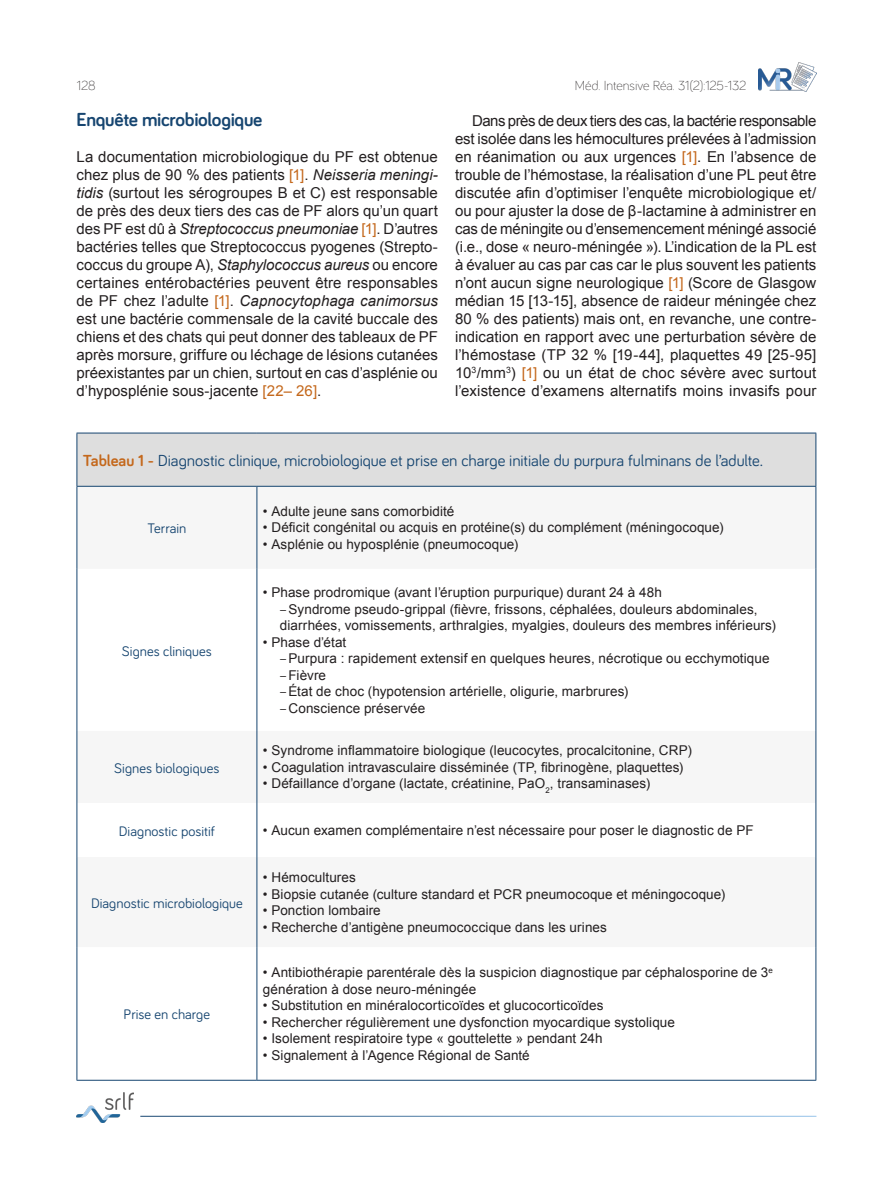
<style>
.page{position:relative;width:893px;height:1187px;background:#fff}
.page>*{position:absolute;margin:0;border:0;box-sizing:border-box;transform-origin:0 0}
.Titre_n__1__ss-parti{font:700 19.5px "Bariol";letter-spacing:-.015em;color:#164570}
.Titre_tableau_en-têt{font:16.5px "Bariol";letter-spacing:-.005em;color:#164570}
.Texte_standard{font:15px/18px "Arial";letter-spacing:.005em;color:#231f20;text-align:justify}
.Tableau_Sous-famille{font:14.25px "Bariol";color:#164570}
.t1{font:13.5px/16.5px "Arial";letter-spacing:.005em;color:#231f20}
.Registration_et_DOI{font:300 13.5px "Bariol";letter-spacing:-.005em;color:#231f20}
.s1{color:#c4681c}
.s2{font-style:italic}
.s3{font-weight:700;color:#c4681c}
.s4{font-family:"Myriad Pro"}
</style>
<div class="page">
<img style="left:758px;top:62px;width:58px;height:30px">
<img style="left:77px;top:1092px;width:56px;height:30px">
<div style="left:77px;top:433px;width:739px;height:53px;background:#dedede"></div>
<hr style="left:77px;top:486px;width:180px;height:1px;background:#164570">
<hr style="left:257px;top:486px;width:559px;height:1px;background:#164570">
<hr style="left:257px;top:486px;width:1px;height:83px;background:#164570">
<hr style="left:257px;top:569px;width:1px;height:162px;background:#164570">
<hr style="left:257px;top:731px;width:1px;height:72px;background:#164570">
<hr style="left:257px;top:803px;width:1px;height:54px;background:#164570">
<hr style="left:257px;top:857px;width:1px;height:90px;background:#164570">
<hr style="left:257px;top:947px;width:1px;height:132px;background:#164570">
<hr style="left:77px;top:432px;width:180px;height:1px;background:#164570">
<hr style="left:77px;top:433px;width:1px;height:53px;background:#164570">
<hr style="left:257px;top:432px;width:559px;height:1px;background:#164570">
<hr style="left:815px;top:433px;width:1px;height:53px;background:#164570">
<hr style="left:77px;top:486px;width:1px;height:83px;background:#164570">
<hr style="left:815px;top:486px;width:1px;height:83px;background:#164570">
<hr style="left:77px;top:569px;width:1px;height:162px;background:#164570">
<hr style="left:815px;top:569px;width:1px;height:162px;background:#164570">
<hr style="left:77px;top:731px;width:1px;height:72px;background:#164570">
<hr style="left:815px;top:731px;width:1px;height:72px;background:#164570">
<hr style="left:77px;top:803px;width:1px;height:54px;background:#164570">
<hr style="left:815px;top:803px;width:1px;height:54px;background:#164570">
<hr style="left:77px;top:857px;width:1px;height:90px;background:#164570">
<hr style="left:815px;top:857px;width:1px;height:90px;background:#164570">
<hr style="left:77px;top:947px;width:1px;height:132px;background:#164570">
<hr style="left:815px;top:947px;width:1px;height:132px;background:#164570">
<hr style="left:77px;top:1079px;width:180px;height:1px;background:#164570">
<hr style="left:257px;top:1079px;width:559px;height:1px;background:#164570">
<p class="Registration_et_DOI" style="left:77px;top:76px;width:20px">128</p>
<p class="Registration_et_DOI" style="left:575px;top:76px;width:173px">Méd. Intensive Réa. 31(2):125-132</p>
<p class="Titre_n__1__ss-parti" style="left:77px;top:106px;width:187px">Enquête microbiologique</p>
<p class="Texte_standard" style="left:77px;top:148px;width:363px">La documentation microbiologique du PF est obtenue chez plus de 90 % des patients <span class="s1">[1]</span>. <span class="s2">Neisseria meningi&shy;tidis</span> (surtout les sérogroupes B et C) est responsable de près des deux tiers des cas de PF alors qu’un quart des PF est dû à <span class="s2">Streptococcus pneumoniae</span> <span class="s1">[1]</span>. D’autres bactéries telles que Streptococcus pyogenes (Strepto&shy;coccus du groupe A), <span class="s2">Staphylococcus aureus</span> ou encore certaines entérobactéries peuvent être responsables de PF chez l’adulte <span class="s1">[1]</span>. <span class="s2">Capnocytophaga canimorsus </span>est une bactérie commensale de la cavité buccale des chiens et des chats qui peut donner des tableaux de PF après morsure, griffure ou léchage de lésions cutanées préexistantes par un chien, surtout en cas d’asplénie ou d’hyposplénie sous-jacente <span class="s1">[22– 26]</span>.</p>
<p class="Texte_standard" style="left:455px;top:112px;width:363px;text-indent:17px">Dans près de deux tiers des cas, la bactérie responsable est isolée dans les hémocultures prélevées à l’admission en réanimation ou aux urgences <span class="s1">[1]</span>. En l’absence de trouble de l’hémostase, la réalisation d’une PL peut être discutée afin d’optimiser l’enquête microbiologique et/ ou pour ajuster la dose de β-lactamine à administrer en cas de méningite ou d’ensemencement méningé associé (i.e., dose « neuro-méningée »). L’indication de la PL est à évaluer au cas par cas car le plus souvent les patients n’ont aucun signe neurologique <span class="s1">[1]</span> (Score de Glasgow médian 15 [13-15], absence de raideur méningée chez 80 % des patients) mais ont, en revanche, une contre&shy;indication en rapport avec une perturbation sévère de l’hémostase (TP 32 % [19-44], plaquettes 49 [25-95] 10<sup>3</sup>/mm<sup>3</sup>) <span class="s1">[1]</span> ou un état de choc sévère avec surtout l’existence d’examens alternatifs moins invasifs pour</p>
<p class="Titre_tableau_en-têt" style="left:83px;top:449px;width:681px"><span class="s3">Tableau 1 -</span> Diagnostic clinique, microbiologique et prise en charge initiale du purpura fulminans de l’adulte.</p>
<p class="Tableau_Sous-famille" style="left:148px;top:518px;width:40px">Terrain</p>
<p class="Tableau_Sous-famille" style="left:122px;top:641px;width:92px">Signes cliniques</p>
<p class="Tableau_Sous-famille" style="left:114px;top:758px;width:107px">Signes biologiques</p>
<p class="t1" style="left:263px;top:503px;width:193px">• Adulte jeune sans comorbidité</p>
<p class="t1" style="left:263px;top:519px;width:462px">• Déficit congénital ou acquis en protéine(s) du complément (méningocoque)</p>
<p class="t1" style="left:263px;top:536px;width:257px">• Asplénie ou hyposplénie (pneumocoque)</p>
<p class="t1" style="left:263px;top:584px;width:401px">• Phase prodromique (avant l’éruption purpurique) durant 24 à 48h</p>
<p class="t1" style="left:280px;top:600px;width:497px"><span class="s4">–</span>Syndrome pseudo-grippal (fièvre, frissons, céphalées, douleurs abdominales, diarrhées, vomissements, arthralgies, myalgies, douleurs des membres inférieurs)</p>
<p class="t1" style="left:263px;top:633px;width:85px">• Phase d’état</p>
<p class="t1" style="left:280px;top:650px;width:491px"><span class="s4">–</span>Purpura : rapidement extensif en quelques heures, nécrotique ou ecchymotique</p>
<p class="t1" style="left:280px;top:666px;width:48px"><span class="s4">–</span>Fièvre</p>
<p class="t1" style="left:280px;top:683px;width:350px"><span class="s4">–</span>État de choc (hypotension artérielle, oligurie, marbrures)</p>
<p class="t1" style="left:280px;top:699px;width:147px"><span class="s4">–</span>Conscience préservée</p>
<p class="t1" style="left:263px;top:742px;width:430px">• Syndrome inflammatoire biologique (leucocytes, procalcitonine, CRP)</p>
<p class="t1" style="left:263px;top:759px;width:422px">• Coagulation intravasculaire disséminée (TP, fibrinogène, plaquettes)</p>
<p class="t1" style="left:263px;top:775px;width:389px">• Défaillance d’organe (lactate, créatinine, PaO<sub>2</sub>, transaminases)</p>
<p class="Tableau_Sous-famille" style="left:119px;top:821px;width:98px">Diagnostic positif</p>
<p class="t1" style="left:263px;top:822px;width:492px">• Aucun examen complémentaire n’est nécessaire pour poser le diagnostic de PF</p>
<p class="Tableau_Sous-famille" style="left:91px;top:893px;width:153px">Diagnostic microbiologique</p>
<p class="Tableau_Sous-famille" style="left:124px;top:1004px;width:88px">Prise en charge</p>
<p class="t1" style="left:263px;top:869px;width:95px">• Hémocultures</p>
<p class="t1" style="left:263px;top:885px;width:464px">• Biopsie cutanée (culture standard et PCR pneumocoque et méningocoque)</p>
<p class="t1" style="left:263px;top:902px;width:119px">• Ponction lombaire</p>
<p class="t1" style="left:263px;top:918px;width:346px">• Recherche d’antigène pneumococcique dans les urines</p>
<p class="t1" style="left:263px;top:964px;width:512px">• Antibiothérapie parentérale dès la suspicion diagnostique par céphalosporine de 3<sup>e </sup>génération à dose neuro-méningée</p>
<p class="t1" style="left:263px;top:997px;width:342px">• Substitution en minéralocorticoïdes et glucocorticoïdes</p>
<p class="t1" style="left:263px;top:1013px;width:414px">• Rechercher régulièrement une dysfonction myocardique systolique</p>
<p class="t1" style="left:263px;top:1030px;width:341px">• Isolement respiratoire type « gouttelette » pendant 24h</p>
<p class="t1" style="left:263px;top:1046px;width:268px">• Signalement à l’Agence Régional de Santé</p>
</div>
